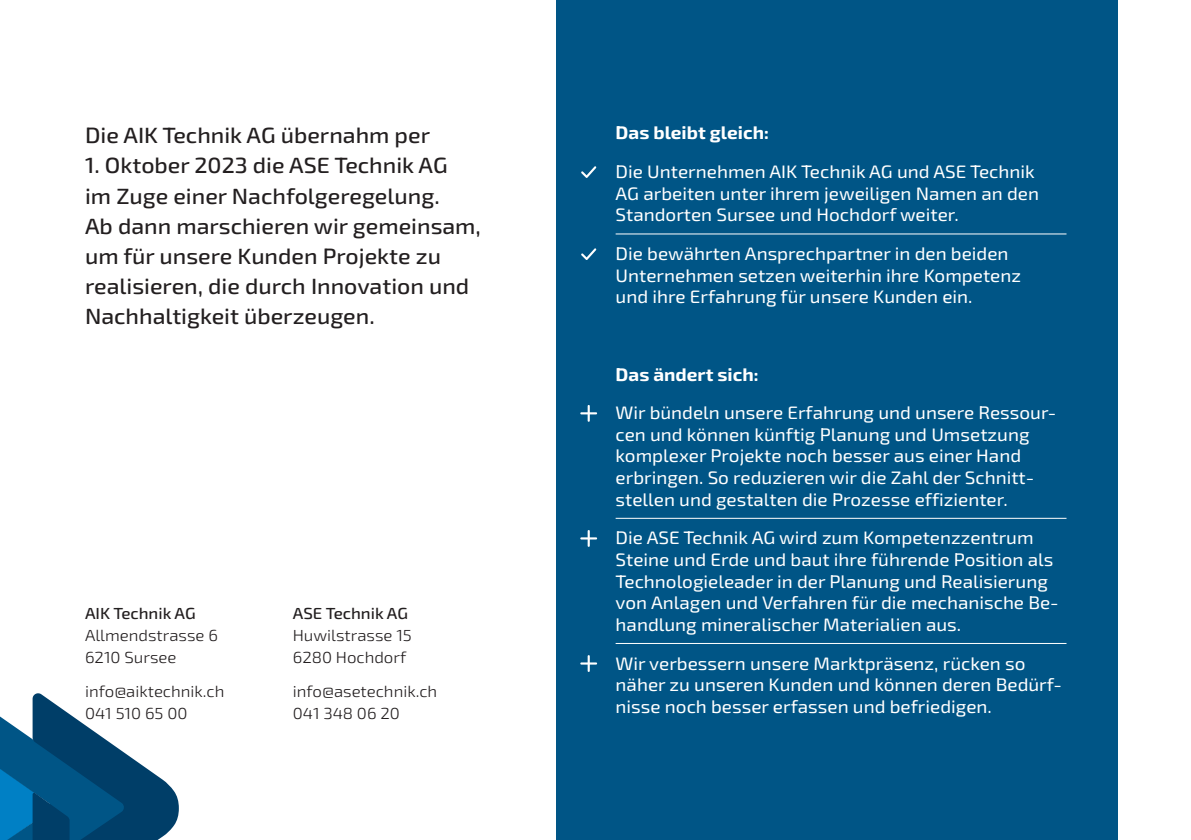
<style>
.page{position:relative;width:1191px;height:840px;background:#fff}
.page>*{position:absolute;margin:0;border:0;box-sizing:border-box;transform-origin:0 0}
.Macklin_Sans_Light_17_Pt{font:500 22px/30px "Exo 2";color:#231f20;scale:1.05 1}
.Macklin_Sans_Light_17_Pt-2{font:18px/21.6px "Exo 2";color:#fff;scale:1.05 1}
.Macklin_Sans_Light_17_Pt-3{font:700 18px "Exo 2";color:#fff;scale:1.05 1}
.Macklin_Sans_Light_17_Pt-4{font:300 16px "Exo 2";color:#231f20;scale:1.05 1}
.Macklin_Sans_Light_17_Pt-5{font:500 16px "Exo 2";color:#231f20;scale:1.05 1}
</style>
<div class="page">
<div style="left:556px;top:0;width:561px;height:839px;background:#005586"></div>
<hr style="left:615px;top:233px;width:451px;height:1px;background:#fff">
<hr style="left:615px;top:517px;width:451px;height:1px;background:#fff">
<hr style="left:615px;top:642px;width:451px;height:1px;background:#fff">
<svg style="left:0;top:693px;width:179px;height:146px"></svg>
<svg style="left:581px;top:166px;width:15px;height:12px"></svg>
<svg style="left:581px;top:248px;width:15px;height:12px"></svg>
<svg style="left:580px;top:405px;width:17px;height:16px"></svg>
<svg style="left:580px;top:530px;width:17px;height:16px"></svg>
<svg style="left:580px;top:655px;width:17px;height:16px"></svg>
<p class="Macklin_Sans_Light_17_Pt" style="left:85px;top:120px;width:330px">Die AIK Technik AG übernahm per</p>
<p class="Macklin_Sans_Light_17_Pt" style="left:85px;top:150px;width:378px">1. Oktober 2023 die ASE Technik AG<br>im Zuge einer Nachfolgeregelung.<br>Ab dann marschieren wir gemeinsam, um für unsere Kunden Projekte zu realisieren, die durch Innovation und Nachhaltigkeit überzeugen.</p>
<p class="Macklin_Sans_Light_17_Pt-5" style="left:85px;top:602px;width:107px">AIK Technik AG</p>
<p class="Macklin_Sans_Light_17_Pt-4" style="left:85px;top:624px;width:128px">Allmendstrasse 6</p>
<p class="Macklin_Sans_Light_17_Pt-4" style="left:85px;top:646px;width:89px">6210 Sursee</p>
<p class="Macklin_Sans_Light_17_Pt-4" style="left:85px;top:679px;width:134px">info@aiktechnik.ch</p>
<p class="Macklin_Sans_Light_17_Pt-4" style="left:85px;top:701px;width:99px">041 510 65 00</p>
<p class="Macklin_Sans_Light_17_Pt-5" style="left:293px;top:602px;width:111px">ASE Technik AG</p>
<p class="Macklin_Sans_Light_17_Pt-4" style="left:293px;top:624px;width:115px">Huwilstrasse 15</p>
<p class="Macklin_Sans_Light_17_Pt-4" style="left:293px;top:646px;width:110px">6280 Hochdorf</p>
<p class="Macklin_Sans_Light_17_Pt-4" style="left:293px;top:679px;width:139px">info@asetechnik.ch</p>
<p class="Macklin_Sans_Light_17_Pt-4" style="left:293px;top:701px;width:103px">041 348 06 20</p>
<p class="Macklin_Sans_Light_17_Pt-3" style="left:615px;top:120px;width:147px">Das bleibt gleich:</p>
<p class="Macklin_Sans_Light_17_Pt-2" style="left:615px;top:160px;width:405px">Die Unternehmen AIK Technik AG und ASE Technik<br>AG arbeiten unter ihrem jeweiligen Namen an den<br>Standorten Sursee und Hochdorf weiter.</p>
<p class="Macklin_Sans_Light_17_Pt-2" style="left:615px;top:242px;width:388px">Die bewährten Ansprechpartner in den beiden<br>Unternehmen setzen weiterhin ihre Kompetenz und ihre Erfahrung für unsere Kunden ein.</p>
<p class="Macklin_Sans_Light_17_Pt-3" style="left:615px;top:361px;width:138px">Das ändert sich:</p>
<p class="Macklin_Sans_Light_17_Pt-2" style="left:615px;top:401px;width:421px">Wir bündeln unsere Erfahrung und unsere Ressour&shy;cen und können künftig Planung und Umsetzung komplexer Projekte noch besser aus einer Hand erbringen. So reduzieren wir die Zahl der Schnitt&shy;stellen und gestalten die Prozesse effizienter.</p>
<p class="Macklin_Sans_Light_17_Pt-2" style="left:615px;top:526px;width:423px">Die ASE Technik AG wird zum Kompetenzzentrum Steine und Erde und baut ihre führende Position als Technologieleader in der Planung und Realisierung von Anlagen und Verfahren für die mechanische Be&shy;handlung mineralischer Materialien aus.</p>
<p class="Macklin_Sans_Light_17_Pt-2" style="left:615px;top:651px;width:426px">Wir verbessern unsere Marktpräsenz, rücken so näher zu unseren Kunden und können deren Bedürf&shy;nisse noch besser erfassen und befriedigen.</p>
</div>
